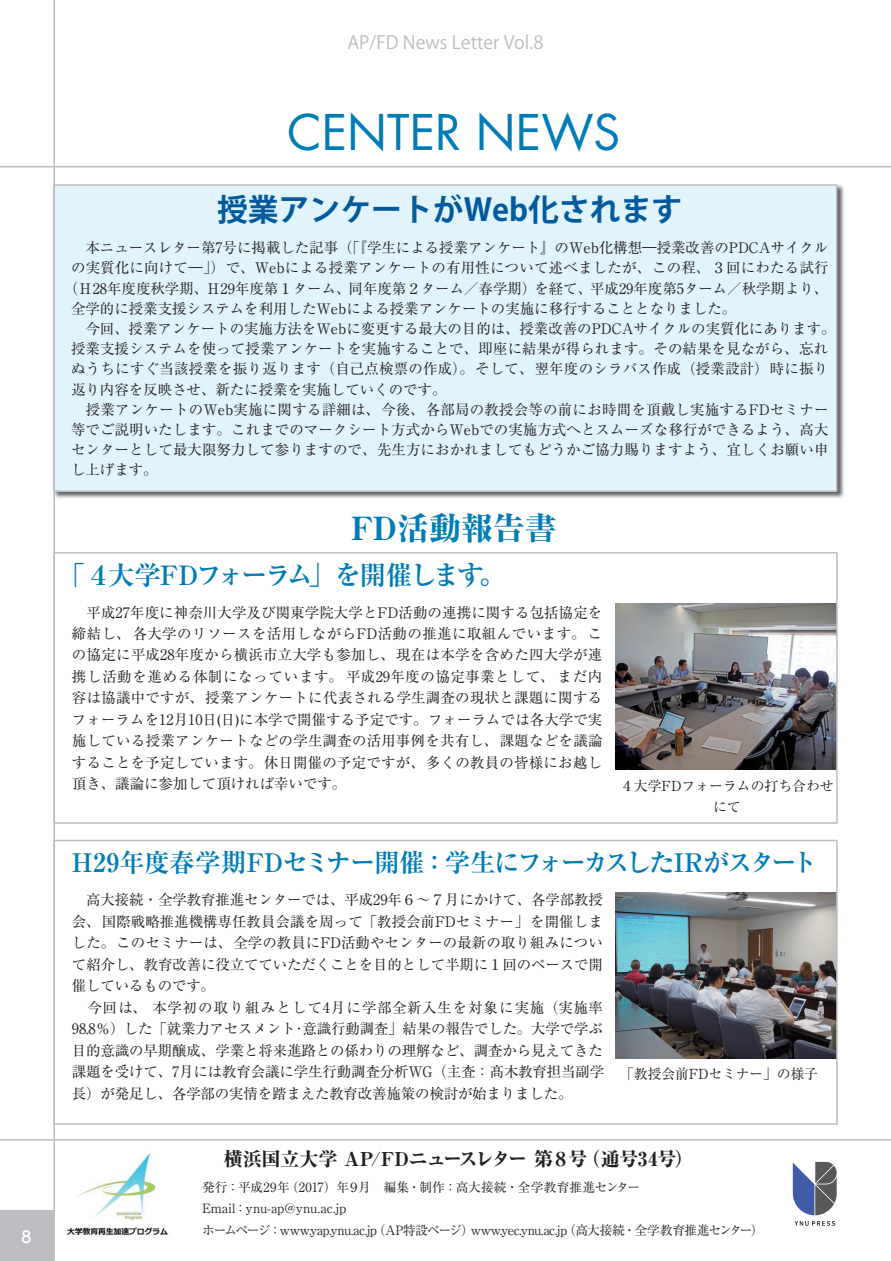
<style>
.page{position:relative;width:891px;height:1261px;background:#fff}
.page>*{position:absolute;margin:0;border:0;box-sizing:border-box;transform-origin:0 0}
.t1{font:47.85px "Futura";color:#007cb6}
.t2{font:800 31.95px "Ryumin Pr 6";color:#007cb6}
.t3{font:700 30.9px "Koz Go Pr 6 N";color:#015a9d}
.t4{font:700 26.55px "Ryumin Pr 6";letter-spacing:-.095em;color:#007cb6}
.t5{font:700 25.5px "Ryumin Pr 6";letter-spacing:-.055em;color:#007cb6}
.t6{font:800 19.2px "Ryumin Pr 6";letter-spacing:-.025em;color:#231f20}
.t7{font:18px "Koz Go Pr 6 N";color:#bcbdc0}
.t8{font:500 15.9px "UD Shin Go Pro";color:#fff}
.t9{font:14.4px/21.5px "Ryumin Pr 6";color:#231f20}
.t10{font:14.4px "Ryumin Pr 6";letter-spacing:.02em;color:#231f20}
.t11{font:13.8px/21.5px "Ryumin Pr 6";color:#231f20;text-align:center}
.t12{font:12.75px/21.3px "Ryumin Pr 6";letter-spacing:-.03em;color:#231f20}
</style>
<div class="page">
<div style="left:0;top:1210px;width:54px;height:50px;background:#bcbdc0"></div>
<img style="left:615px;top:603px;width:220px;height:166px">
<img style="left:615px;top:892px;width:220px;height:166px">
<img style="left:55px;top:184px;width:789px;height:314px">
<div style="left:54px;top:185px;width:782px;height:306px;background:#e1f4fc"></div>
<img style="left:67px;top:1153px;width:101px;height:82px">
<svg style="left:792px;top:1161px;width:44px;height:64px"></svg>
<hr style="left:53px;top:0;width:2px;height:1260px;background:#bcbdc0">
<hr style="left:0;top:166px;width:891px;height:1px;background:#bcbdc0">
<hr style="left:0;top:1138px;width:891px;height:2px;background:#bcbdc0">
<p class="t8" style="left:21px;top:1223px;width:12px">8</p>
<p class="t7" style="left:347px;top:33px;width:197px">AP/FD News Letter Vol.8</p>
<h1 class="t1" style="left:287px;top:102px;width:334px">CENTER NEWS</h1>
<h3 class="t3" style="left:217px;top:192px;width:467px">授業アンケートがWeb化されます</h3>
<p class="t9" style="left:71px;top:236px;width:759px">　本ニュースレター第7号に掲載した記事（「『学生による授業アンケート』のWeb化構想―授業改善のPDCAサイクル</p>
<p class="t9" style="left:71px;top:256px;width:759px">の実質化に向けて―」）で、Webによる授業アンケートの有用性について述べましたが、この程、３回にわたる試行</p>
<p class="t9" style="left:64px;top:276px;width:766px">（Ｈ28年度度秋学期、Ｈ29年度第１ターム、同年度第２ターム／春学期）を経て、平成29年度第5ターム／秋学期より、</p>
<p class="t9" style="left:71px;top:297px;width:667px">全学的に授業支援システムを利用したWebによる授業アンケートの実施に移行することとなりました。</p>
<p class="t9" style="left:71px;top:317px;width:766px">　今回、授業アンケートの実施方法をWebに変更する最大の目的は、授業改善のPDCAサイクルの実質化にあります。</p>
<p class="t9" style="left:71px;top:337px;width:758px">授業支援システムを使って授業アンケートを実施することで、即座に結果が得られます。その結果を見ながら、忘れ</p>
<p class="t10" style="left:71px;top:357px;width:759px">ぬうちにすぐ当該授業を振り返ります（自己点検票の作成）。そして、翌年度のシラバス作成（授業設計）時に振り</p>
<p class="t9" style="left:71px;top:377px;width:377px">返り内容を反映させ、新たに授業を実施していくのです。</p>
<p class="t10" style="left:71px;top:398px;width:759px">　授業アンケートのWeb実施に関する詳細は、今後、各部局の教授会等の前にお時間を頂戴し実施するFDセミナー</p>
<p class="t9" style="left:71px;top:418px;width:759px">等でご説明いたします。これまでのマークシート方式からWebでの実施方式へとスムーズな移行ができるよう、高大</p>
<p class="t9" style="left:71px;top:438px;width:759px">センターとして最大限努力して参りますので、先生方におかれましてもどうかご協力賜りますよう、宜しくお願い申</p>
<p class="t9" style="left:71px;top:458px;width:88px">し上げます。</p>
<h2 class="t2" style="left:351px;top:502px;width:207px">FD活動報告書</h2>
<h3 class="t4" style="left:59px;top:554px;width:448px">「４大学FDフォーラム」を開催します。</h3>
<p class="t9" style="left:72px;top:600px;width:532px;text-align:justify">　平成27年度に神奈川大学及び関東学院大学とFD活動の連携に関する包括協定を締結し、各大学のリソースを活用しながらFD活動の推進に取組んでいます。この協定に平成28年度から横浜市立大学も参加し、現在は本学を含めた四大学が連携し活動を進める体制になっています。平成29年度の協定事業として、まだ内容は協議中ですが、授業アンケートに代表される学生調査の現状と課題に関するフォーラムを12月10日(日)に本学で開催する予定です。フォーラムでは各大学で実施している授業アンケートなどの学生調査の活用事例を共有し、課題などを議論することを予定しています。休日開催の予定ですが、多くの教員の皆様にお越し頂き、議論に参加して頂ければ幸いです。</p>
<p class="t11" style="left:620px;top:774px;width:215px">４大学FDフォーラムの打ち合わせにて</p>
<h3 class="t5" style="left:72px;top:842px;width:746px">H29年度春学期FDセミナー開催：学生にフォーカスしたIRがスタート</h3>
<p class="t9" style="left:72px;top:888px;width:534px">　高大接続・全学教育推進センターでは、平成29年６～７月にかけて、各学部教授会、国際戦略推進機構専任教員会議を周って「教授会前FDセミナー」を開催しました。このセミナーは、全学の教員にFD活動やセンターの最新の取り組みについて紹介し、教育改善に役立てていただくことを目的として半期に１回のペースで開催しているものです。<br>　今回は、本学初の取り組みとして4月に学部全新入生を対象に実施（実施率98.8％）した「就業力アセスメント･意識行動調査」結果の報告でした。大学で学ぶ目的意識の早期醸成、学業と将来進路との係わりの理解など、調査から見えてきた課題を受けて、7月には教育会議に学生行動調査分析WG（主査：髙木教育担当副学長）が発足し、各学部の実情を踏まえた教育改善施策の検討が始まりました。</p>
<p class="t11" style="left:620px;top:1062px;width:199px">「教授会前FDセミナー」の様子</p>
<h3 class="t6" style="left:223px;top:1143px;width:472px">横浜国立大学 AP/FDニュースレター 第８号（通号34号）</h3>
<p class="t12" style="left:202px;top:1175px;width:563px">発行：平成29年（2017）年９月　編集・制作：高大接続・全学教育推進センター<br>Email：ynu-ap@ynu.ac.jp<br>ホームページ：www.yap.ynu.ac.jp（AP特設ページ）www.yec.ynu.ac.jp（高大接続・全学教育推進センター）</p>
</div>
